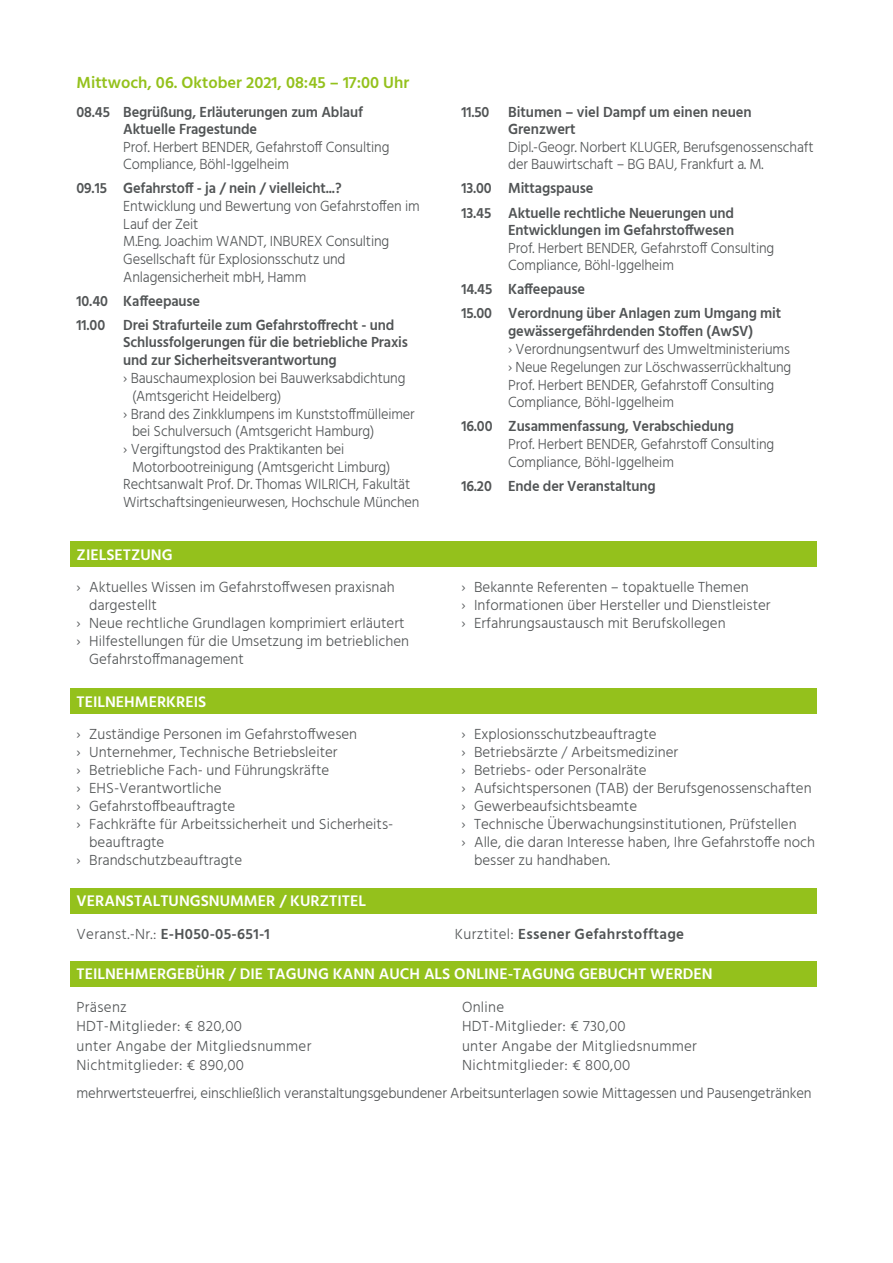
<style>
.page{position:relative;width:893px;height:1263px;background:#fff}
.page>*{position:absolute;margin:0;border:0;box-sizing:border-box;transform-origin:0 0}
.t1{font:600 16.5px "Hind";color:#94c11c}
.t2{font:600 15.75px "Hind";color:#fff}
.t3{font:300 15px/17.7px "Hind";letter-spacing:-.01em;color:#515455}
.t4{font:300 15px/17.7px "Hind";letter-spacing:-.01em;color:#515455;scale:.96 1}
.t5{font:600 15px/17.7px "Hind";letter-spacing:-.01em;color:#515455;scale:.96 1}
.t6{font:300 15px "Hind";letter-spacing:.02em;color:#515455}
.t7{font:600 15px "Hind";letter-spacing:.02em;color:#515455}
.s1{font-weight:300}
</style>
<div class="page">
<div style="left:70px;top:541px;width:746px;height:26px;background:#94c11c"></div>
<div style="left:70px;top:688px;width:746px;height:26px;background:#94c11c"></div>
<div style="left:70px;top:888px;width:746px;height:25px;background:#94c11c"></div>
<div style="left:70px;top:961px;width:746px;height:25px;background:#94c11c"></div>
<p class="t1" style="left:77px;top:71px;width:334px">Mittwoch, 06. Oktober 2021, 08:45 – 17:00 Uhr</p>
<p class="t5" style="left:123px;top:104px;width:251px;text-indent:-47px">08.45 Begrüßung, Erläuterungen zum Ablauf<br>Aktuelle Fragestunde</p>
<p class="t4" style="left:123px;top:139px;width:279px">Prof. Herbert BENDER, Gefahrstoff Consulting<br>Compliance, Böhl-Iggelheim</p>
<p class="t5" style="left:77px;top:181px;width:278px">09.15 Gefahrstoff - ja / nein / vielleicht...?</p>
<p class="t4" style="left:123px;top:198px;width:310px">Entwicklung und Bewertung von Gefahrstoffen im Lauf der Zeit<br>M.Eng. Joachim WANDT, INBUREX Consulting Gesellschaft für Explosionsschutz und Anlagensicherheit mbH, Hamm</p>
<p class="t5" style="left:77px;top:290px;width:333px;line-height:24px">10.40 Kaffeepause<br>11.00 Drei Strafurteile zum Gefahrstoffrecht - und</p>
<p class="t5" style="left:123px;top:334px;width:298px">Schlussfolgerungen für die betriebliche Praxis und zur Sicherheitsverantwortung</p>
<p class="t3" style="left:123px;top:370px;width:284px">› Bauschaumexplosion bei Bauwerksabdichtung</p>
<p class="t4" style="left:132px;top:387px;width:157px">(Amtsgericht Heidelberg)</p>
<p class="t3" style="left:123px;top:405px;width:293px">› Brand des Zinkklumpens im Kunststoffmülleimer</p>
<p class="t4" style="left:132px;top:423px;width:254px">bei Schulversuch (Amtsgericht Hamburg)</p>
<p class="t3" style="left:123px;top:441px;width:223px">› Vergiftungstod des Praktikanten bei</p>
<p class="t4" style="left:132px;top:459px;width:271px">Motorbootreinigung (Amtsgericht Limburg)</p>
<p class="t4" style="left:123px;top:476px;width:300px">Rechtsanwalt Prof. Dr. Thomas WILRICH, Fakultät</p>
<p class="t4" style="left:123px;top:494px;width:310px">Wirtschaftsingenieurwesen, Hochschule München</p>
<p class="t2" style="left:77px;top:544px;width:98px">ZIELSETZUNG</p>
<p class="t3" style="left:77px;top:579px;width:320px">› Aktuelles Wissen im Gefahrstoffwesen praxisnah</p>
<p class="t3" style="left:89px;top:597px;width:69px">dargestellt</p>
<p class="t3" style="left:77px;top:615px;width:330px">› Neue rechtliche Grundlagen komprimiert erläutert</p>
<p class="t3" style="left:77px;top:633px;width:334px">› Hilfestellungen für die Umsetzung im betrieblichen</p>
<p class="t3" style="left:89px;top:651px;width:156px">Gefahrstoffmanagement</p>
<p class="t2" style="left:77px;top:691px;width:131px">TEILNEHMERKREIS</p>
<p class="t3" style="left:77px;top:726px;width:282px">› Zuständige Personen im Gefahrstoffwesen</p>
<p class="t3" style="left:77px;top:744px;width:263px">› Unternehmer, Technische Betriebsleiter</p>
<p class="t3" style="left:77px;top:762px;width:254px">› Betriebliche Fach- und Führungskräfte</p>
<p class="t3" style="left:77px;top:780px;width:147px">› EHS-Verantwortliche</p>
<p class="t3" style="left:77px;top:798px;width:160px">› Gefahrstoffbeauftragte</p>
<p class="t3" style="left:77px;top:816px;width:317px">› Fachkräfte für Arbeitssicherheit und Sicherheits-</p>
<p class="t3" style="left:89px;top:834px;width:77px">beauftragte</p>
<p class="t3" style="left:77px;top:852px;width:167px">› Brandschutzbeauftragte</p>
<p class="t2" style="left:77px;top:890px;width:291px">VERANSTALTUNGSNUMMER / KURZTITEL</p>
<p class="t5" style="left:508px;top:104px;width:255px;text-indent:-47px">11.50 Bitumen – viel Dampf um einen neuen<br>Grenzwert</p>
<p class="t4" style="left:508px;top:139px;width:320px">Dipl.-Geogr. Norbert KLUGER, Berufsgenossenschaft der Bauwirtschaft – BG BAU, Frankfurt a. M.</p>
<p class="t5" style="left:461px;top:177px;width:286px;line-height:24px">13.00 Mittagspause<br>13.45 Aktuelle rechtliche Neuerungen und</p>
<p class="t5" style="left:508px;top:222px;width:237px">Entwicklungen im Gefahrstoffwesen</p>
<p class="t4" style="left:508px;top:240px;width:279px">Prof. Herbert BENDER, Gefahrstoff Consulting<br>Compliance, Böhl-Iggelheim</p>
<p class="t5" style="left:461px;top:278px;width:335px;line-height:24px">14.45 Kaffeepause<br>15.00 Verordnung über Anlagen zum Umgang mit</p>
<p class="t5" style="left:508px;top:323px;width:257px">gewässergefährdenden Stoffen (AwSV)</p>
<p class="t3" style="left:508px;top:341px;width:285px">› Verordnungsentwurf des Umweltministeriums › Neue Regelungen zur Löschwasserrückhaltung Prof. Herbert BENDER, Gefahrstoff Consulting Compliance, Böhl-Iggelheim</p>
<p class="t5" style="left:461px;top:418px;width:285px">16.00 Zusammenfassung, Verabschiedung</p>
<p class="t4" style="left:508px;top:436px;width:279px">Prof. Herbert BENDER, Gefahrstoff Consulting<br>Compliance, Böhl-Iggelheim</p>
<p class="t5" style="left:461px;top:478px;width:204px">16.20 Ende der Veranstaltung</p>
<p class="t3" style="left:461px;top:578px;width:311px">› Bekannte Referenten – topaktuelle Themen<br>› Informationen über Hersteller und Dienstleister › Erfahrungsaustausch mit Berufskollegen</p>
<p class="t3" style="left:461px;top:726px;width:197px">› Explosionsschutzbeauftragte</p>
<p class="t3" style="left:461px;top:744px;width:218px">› Betriebsärzte / Arbeitsmediziner</p>
<p class="t3" style="left:461px;top:762px;width:187px">› Betriebs- oder Personalräte</p>
<p class="t3" style="left:461px;top:780px;width:352px">› Aufsichtspersonen (TAB) der Berufsgenossenschaften</p>
<p class="t3" style="left:461px;top:798px;width:177px">› Gewerbeaufsichtsbeamte</p>
<p class="t3" style="left:461px;top:816px;width:337px">› Technische Überwachungsinstitutionen, Prüfstellen</p>
<p class="t3" style="left:461px;top:834px;width:355px">› Alle, die daran Interesse haben, Ihre Gefahrstoffe noch</p>
<p class="t3" style="left:474px;top:852px;width:137px">besser zu handhaben.</p>
<p class="t7" style="left:77px;top:924px;width:195px"><span class="s1">Veranst.-Nr.:</span> E-H050-05-651-1</p>
<p class="t7" style="left:455px;top:924px;width:231px"><span class="s1">Kurztitel:</span> Essener Gefahrstofftage</p>
<p class="t2" style="left:77px;top:963px;width:638px">TEILNEHMERGEBÜHR / DIE TAGUNG KANN AUCH ALS ONLINE-TAGUNG GEBUCHT WERDEN</p>
<p class="t6" style="left:77px;top:997px;width:52px">Präsenz</p>
<p class="t3" style="left:462px;top:998px;width:44px">Online</p>
<p class="t6" style="left:77px;top:1016px;width:167px">HDT-Mitglieder: € 820,00</p>
<p class="t6" style="left:462px;top:1016px;width:165px">HDT-Mitglieder: € 730,00</p>
<p class="t6" style="left:77px;top:1036px;width:236px">unter Angabe der Mitgliedsnummer</p>
<p class="t6" style="left:462px;top:1036px;width:236px">unter Angabe der Mitgliedsnummer</p>
<p class="t6" style="left:77px;top:1055px;width:169px">Nichtmitglieder: € 890,00</p>
<p class="t3" style="left:77px;top:1052px;width:736px;line-height:28px;text-indent:386px">Nichtmitglieder: € 800,00<br>mehrwertsteuerfrei, einschließlich veranstaltungsgebundener Arbeitsunterlagen sowie Mittagessen und Pausengetränken</p>
</div>
